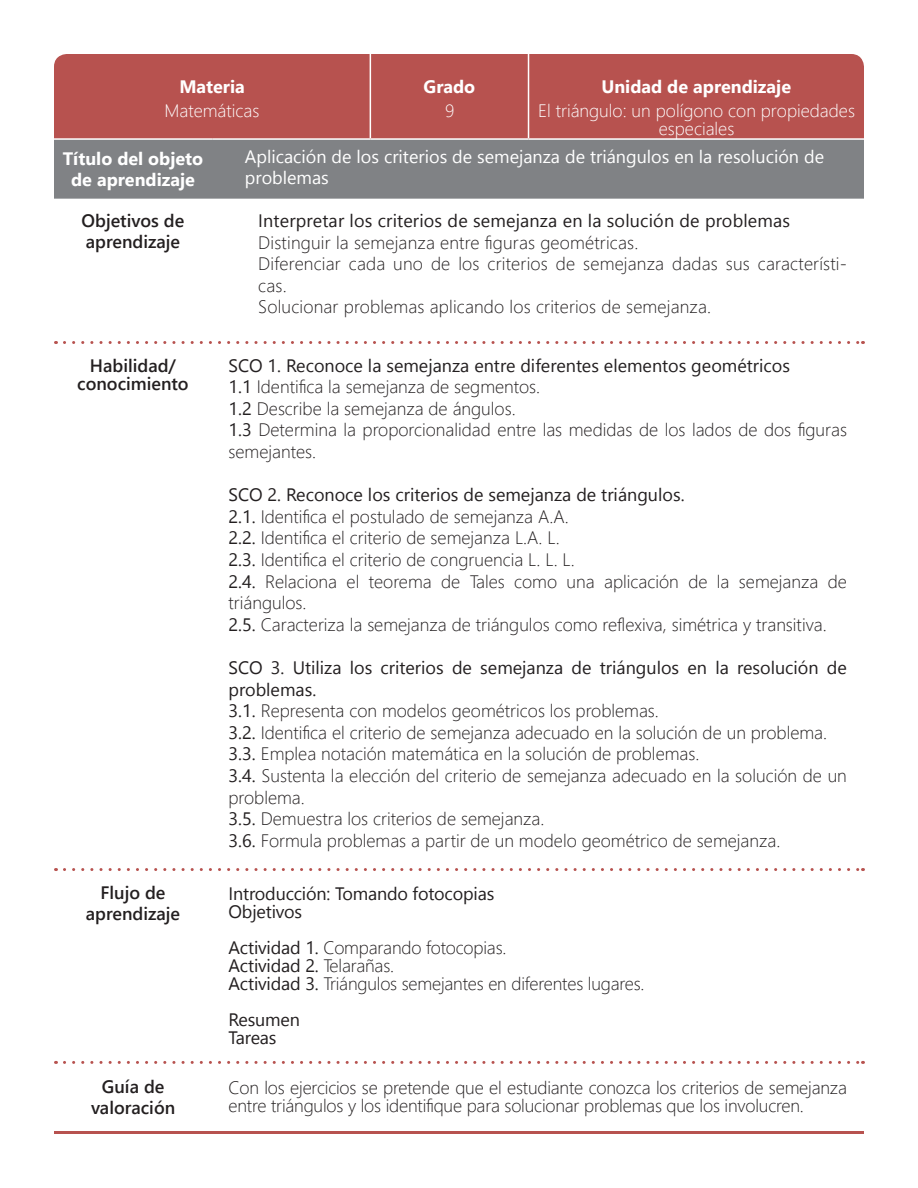
<style>
.page{position:relative;width:918px;height:1188px;background:#fff}
.page>*{position:absolute;margin:0;border:0;box-sizing:border-box;transform-origin:0 0}
.Tex_gen{font:300 18px/21.6px "Segoe UI";color:#231f20}
.Tex_gen-2{font:18px/21.6px "Segoe UI";color:#231f20}
.Tex_gen-3{font:600 18px/18px "Segoe UI";color:#231f20;text-align:center}
.Tex_gen-4{font:18px/21px "Segoe UI";color:#fff}
.t1{font:700 18px/21px "Segoe UI";color:#fff;text-align:center}
.Tex_gen-5{font:300 18px/18px "Segoe UI";color:#fff;text-align:center}
.s1{font-weight:300}
.s2{font-weight:400}
</style>
<div class="page">
<div style="left:54px;top:54px;width:810px;height:84px;background:#b7524f"></div>
<div style="left:54px;top:140px;width:810px;height:59px;background:#808285"></div>
<hr style="left:370px;top:54px;width:1px;height:84px;background:#fff">
<hr style="left:528px;top:54px;width:1px;height:84px;background:#fff">
<svg style="left:64px;top:341px;width:799px;height:3px"></svg>
<hr style="left:54px;top:1131px;width:810px;height:3px;background:#b7524f">
<svg style="left:64px;top:868px;width:799px;height:3px"></svg>
<svg style="left:64px;top:1061px;width:799px;height:3px"></svg>
<p class="t1" style="left:179px;top:76px;width:67px">Materia</p>
<p class="t1" style="left:424px;top:76px;width:53px">Grado</p>
<p class="t1" style="left:601px;top:76px;width:191px">Unidad de aprendizaje</p>
<p class="Tex_gen-5" style="left:165px;top:101px;width:96px">Matemáticas</p>
<p class="Tex_gen-5" style="left:445px;top:101px;width:11px">9</p>
<p class="Tex_gen-5" style="left:538px;top:101px;width:318px">El triángulo: un polígono con propiedades especiales</p>
<p class="t1" style="left:63px;top:148px;width:142px">Título del objeto de aprendizaje</p>
<p class="Tex_gen-4" style="left:245px;top:146px;width:581px">Aplicación de los criterios de semejanza de triángulos en la resolución de problemas</p>
<p class="Tex_gen-3" style="left:82px;top:211px;width:104px">Objetivos de</p>
<p class="Tex_gen-3" style="left:86px;top:232px;width:96px">aprendizaje</p>
<p class="Tex_gen-2" style="left:258px;top:209px;width:533px">Interpretar los criterios de semejanza en la solución de problemas<br><span class="s1">Distinguir la semejanza entre figuras geométricas.</span></p>
<p class="Tex_gen" style="left:258px;top:252px;width:590px">Diferenciar cada uno de los criterios de semejanza dadas sus característi&shy;cas.</p>
<p class="Tex_gen" style="left:258px;top:295px;width:454px">Solucionar problemas aplicando los criterios de semejanza.</p>
<p class="Tex_gen-3" style="left:77px;top:356px;width:113px">Habilidad/ conocimiento</p>
<p class="Tex_gen-3" style="left:86px;top:882px;width:96px;line-height:21px">Flujo de aprendizaje</p>
<p class="Tex_gen-2" style="left:229px;top:354px;width:563px">SCO 1. Reconoce la semejanza entre diferentes elementos geométricos</p>
<p class="Tex_gen" style="left:229px;top:375px;width:313px"><span class="s2">1.1</span> Identifica la semejanza de segmentos.</p>
<p class="Tex_gen" style="left:229px;top:397px;width:289px"><span class="s2">1.2</span> Describe la semejanza de ángulos.</p>
<p class="Tex_gen" style="left:229px;top:418px;width:620px"><span class="s2">1.3</span> Determina la proporcionalidad entre las medidas de los lados de dos figuras semejantes.</p>
<p class="Tex_gen-2" style="left:229px;top:484px;width:458px">SCO 2. Reconoce los criterios de semejanza de triángulos.<br>2.1. <span class="s1">Identifica el postulado de semejanza A.A.</span></p>
<p class="Tex_gen" style="left:229px;top:526px;width:333px"><span class="s2">2.2.</span> Identifica el criterio de semejanza L.A. L.</p>
<p class="Tex_gen" style="left:229px;top:548px;width:348px"><span class="s2">2.3.</span> Identifica el criterio de congruencia L. L. L.</p>
<p class="Tex_gen" style="left:229px;top:570px;width:620px"><span class="s2">2.4.</span> Relaciona el teorema de Tales como una aplicación de la semejanza de triángulos.</p>
<p class="Tex_gen" style="left:229px;top:613px;width:600px"><span class="s2">2.5.</span> Caracteriza la semejanza de triángulos como reflexiva, simétrica y transitiva.</p>
<p class="Tex_gen-2" style="left:229px;top:656px;width:620px">SCO 3. Utiliza los criterios de semejanza de triángulos en la resolución de problemas.<br>3.1. <span class="s1">Representa con modelos geométricos los problemas.</span></p>
<p class="Tex_gen" style="left:229px;top:721px;width:600px"><span class="s2">3.2.</span> Identifica el criterio de semejanza adecuado en la solución de un problema.</p>
<p class="Tex_gen" style="left:229px;top:742px;width:620px"><span class="s2">3.3.</span> Emplea notación matemática en la solución de problemas.<br><span class="s2">3.4.</span> Sustenta la elección del criterio de semejanza adecuado en la solución de un problema.</p>
<p class="Tex_gen" style="left:229px;top:807px;width:317px"><span class="s2">3.5.</span> Demuestra los criterios de semejanza.</p>
<p class="Tex_gen" style="left:229px;top:829px;width:553px"><span class="s2">3.6.</span> Formula problemas a partir de un modelo geométrico de semejanza.</p>
<p class="Tex_gen-2" style="left:229px;top:882px;width:267px">Introducción: Tomando fotocopias</p>
<p class="Tex_gen-2" style="left:229px;top:900px;width:75px">Objetivos</p>
<p class="Tex_gen" style="left:229px;top:936px;width:279px"><span class="s2">Actividad 1.</span> Comparando fotocopias.</p>
<p class="Tex_gen-2" style="left:229px;top:954px;width:167px">Actividad 2. <span class="s1">Telarañas.</span></p>
<p class="Tex_gen" style="left:229px;top:972px;width:418px"><span class="s2">Actividad 3.</span> Triángulos semejantes en diferentes lugares.</p>
<p class="Tex_gen-2" style="left:229px;top:1008px;width:73px">Resumen</p>
<p class="Tex_gen-2" style="left:229px;top:1026px;width:50px">Tareas</p>
<p class="Tex_gen-3" style="left:102px;top:1077px;width:64px">Guía de</p>
<p class="Tex_gen-3" style="left:91px;top:1098px;width:86px">valoración</p>
<p class="Tex_gen" style="left:229px;top:1077px;width:620px;line-height:18px">Con los ejercicios se pretende que el estudiante conozca los criterios de semejanza entre triángulos y los identifique para solucionar problemas que los involucren.</p>
</div>
